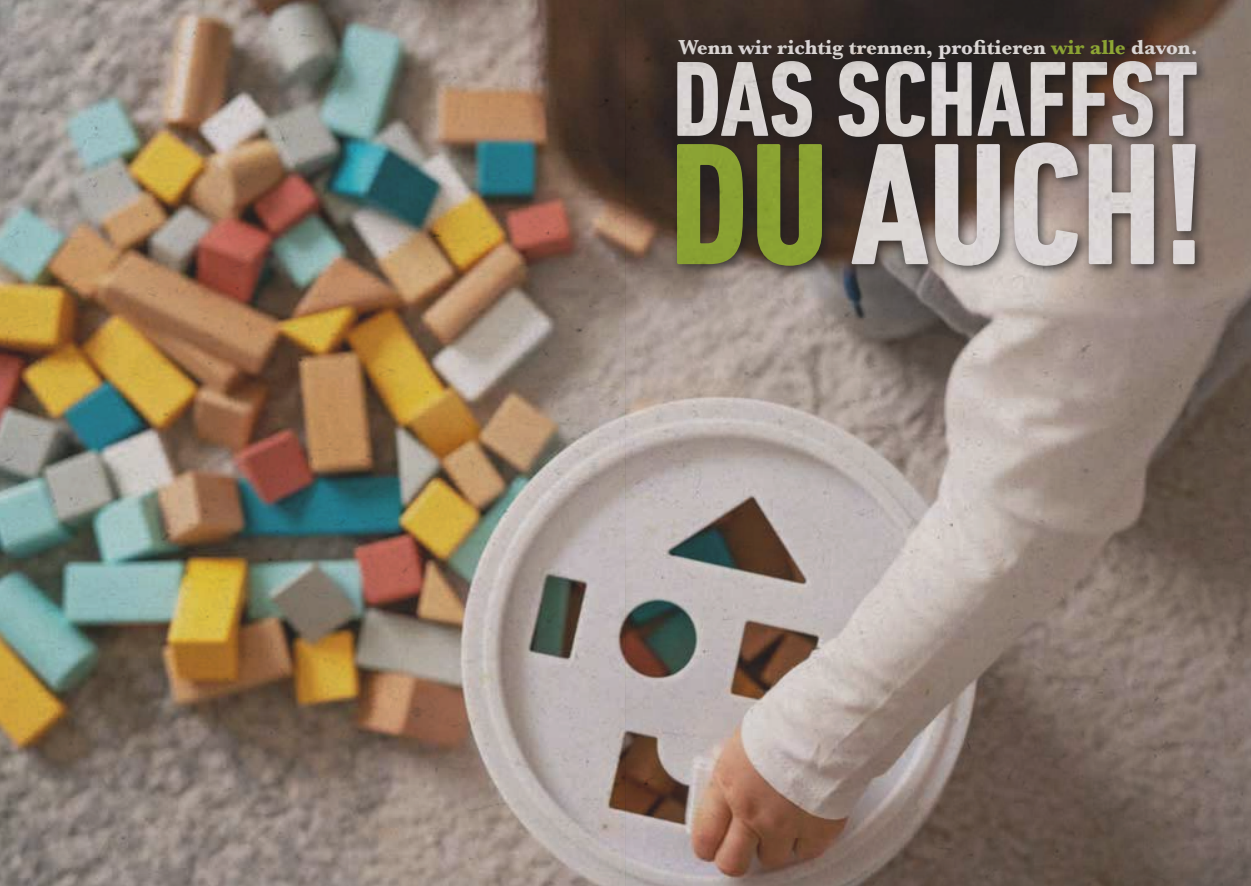
<style>
.page{position:relative;width:1251px;height:886px;background:#fff}
.page>*{position:absolute;margin:0;border:0;box-sizing:border-box;transform-origin:0 0}
.t1{font:700 condensed 176.5px "DIN Next LT Pro";color:#fff}
.t2{font:700 condensed 108.5px "DIN Next LT Pro";color:#fff}
.t3{font:700 21px "Baskerville";color:#fff}
.s1{color:#94ba1c}
</style>
<div class="page">
<img style="left:0;top:0;width:625px;height:886px">
<img style="left:625px;top:0;width:626px;height:886px">
<div style="left:671px;top:55px;width:538px;height:94px;background:#000;opacity:.75"></div>
<div style="left:670px;top:136px;width:538px;height:143px;background:#000;opacity:.75"></div>
<div style="left:673px;top:33px;width:535px;height:39px;background:#000;opacity:.75"></div>
<p class="t3" style="left:679px;top:33px;width:520px">Wenn wir richtig trennen, profitieren <span class="s1">wir alle</span> davon.</p>
<h2 class="t2" style="left:672px;top:38px;width:527px">DAS SCHAFFST</h2>
<h1 class="t1" style="left:669px;top:104px;width:538px"><span class="s1">DU</span> AUCH!</h1>
</div>
